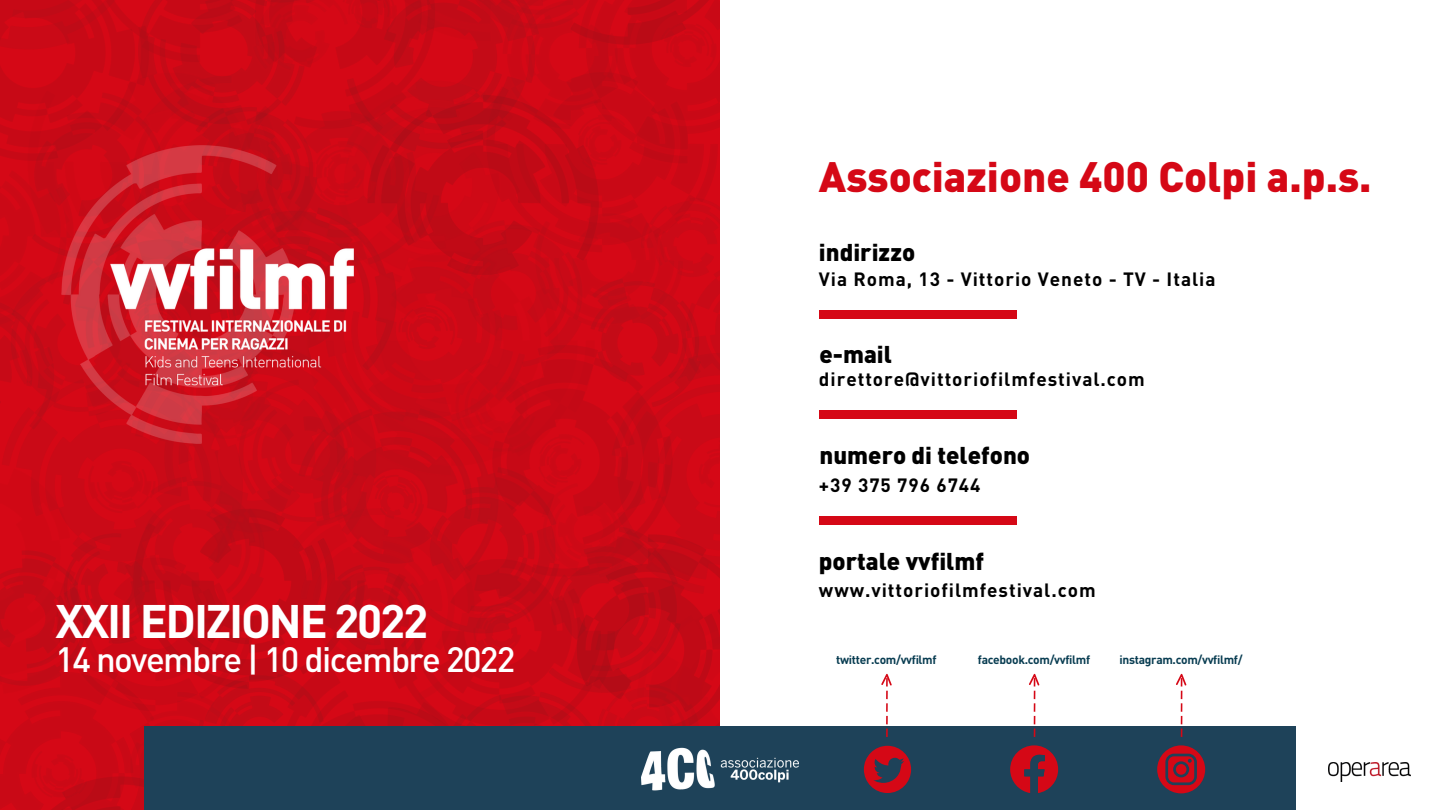
<style>
.page{position:relative;width:1440px;height:810px;background:#fff}
.page>*{position:absolute;margin:0;border:0;box-sizing:border-box;transform-origin:0 0}
.t1{font:700 46.4px "DIN Pro";letter-spacing:-.045em;color:#fff}
.t2{font:900 42px "DIN Pro";color:#d50816}
.t3{font:500 34.8px "DIN Pro";letter-spacing:-.045em;color:#fff}
.t4{font:900 24px "DIN Pro";color:#000}
.t5{font:700 19px "DIN Pro";letter-spacing:.05em;color:#000}
.t6{font:700 12px "DIN Pro";letter-spacing:-.025em;color:#083c51}
</style>
<div class="page">
<img style="left:0;top:0;width:720px;height:810px">
<div style="left:819px;top:310px;width:197px;height:8px;background:#d50816"></div>
<div style="left:819px;top:411px;width:197px;height:8px;background:#d50816"></div>
<div style="left:145px;top:726px;width:1151px;height:84px;background:#1e4259"></div>
<svg style="left:1157px;top:745px;width:48px;height:48px"></svg>
<svg style="left:864px;top:746px;width:47px;height:47px"></svg>
<svg style="left:1010px;top:745px;width:48px;height:48px"></svg>
<img style="left:55px;top:138px;width:305px;height:314px">
<svg style="left:881px;top:674px;width:11px;height:63px"></svg>
<svg style="left:1029px;top:674px;width:10px;height:63px"></svg>
<svg style="left:1176px;top:674px;width:10px;height:63px"></svg>
<img style="left:641px;top:748px;width:158px;height:43px">
<img style="left:1328px;top:763px;width:83px;height:19px">
<div style="left:819px;top:517px;width:197px;height:8px;background:#d50816"></div>
<h1 class="t1" style="left:56px;top:591px;width:374px">XXII EDIZIONE 2022</h1>
<h3 class="t3" style="left:56px;top:637px;width:461px">14 novembre | 10 dicembre 2022</h3>
<h2 class="t2" style="left:819px;top:149px;width:554px">Associazione 400 Colpi a.p.s.</h2>
<p class="t4" style="left:819px;top:236px;width:98px">indirizzo</p>
<p class="t5" style="left:819px;top:266px;width:398px">Via Roma, 13 - Vittorio Veneto - TV - Italia</p>
<p class="t4" style="left:819px;top:339px;width:74px">e-mail</p>
<p class="t5" style="left:819px;top:367px;width:327px">direttore@vittoriofilmfestival.com</p>
<p class="t4" style="left:819px;top:439px;width:212px">numero di telefono</p>
<p class="t5" style="left:819px;top:473px;width:163px">+39 375 796 6744</p>
<p class="t4" style="left:819px;top:545px;width:167px">portale vvfilmf</p>
<p class="t5" style="left:819px;top:578px;width:278px">www.vittoriofilmfestival.com</p>
<p class="t6" style="left:836px;top:652px;width:102px">twitter.com/vvfilmf</p>
<p class="t6" style="left:978px;top:652px;width:114px">facebook.com/vvfilmf</p>
<p class="t6" style="left:1120px;top:652px;width:124px">instagram.com/vvfilmf/</p>
</div>
